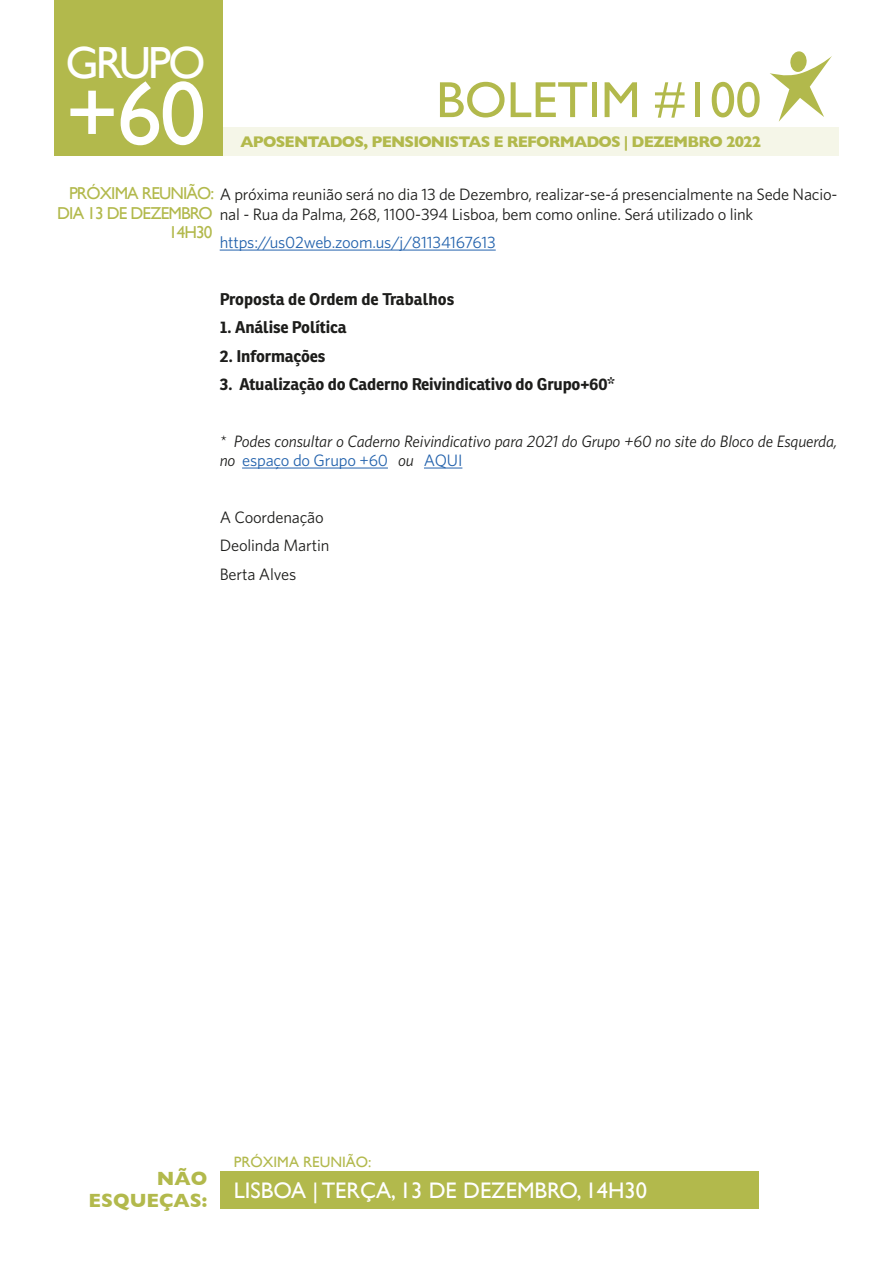
<style>
.page{position:relative;width:893px;height:1263px;background:#fff}
.page>*{position:absolute;margin:0;border:0;box-sizing:border-box;transform-origin:0 0}
.mais_um_intertitulo{font:91.5px "Gill Sans";color:#fff}
.t1{font:51px "Gill Sans";color:#b2b94c}
.mais_um_intertitulo-2{font:45px "Gill Sans";letter-spacing:-.06em;color:#fff}
.mais_um_intertitulo-3{font:22.5px "Gill Sans";color:#fff}
.mais_um_intertitulo-4{font:700 19.5px/22.5px "Gill Sans";color:#b2b94c;text-align:right}
.mais_um_intertitulo-5{font:17.25px "Gill Sans";letter-spacing:-.05em;color:#b2b94c}
.t2{font:16.5px/19.8px "Whitney";letter-spacing:-.01em;color:#1d1d1b}
.t3{font:700 16.5px "Ronnia";letter-spacing:-.01em;color:#1d1d1b}
.t4{font:italic 16.5px/19.8px "Whitney";letter-spacing:-.01em;color:#1d1d1b}
.t5{font:16.5px "Whitney";letter-spacing:-.01em;color:#2463ad}
.t6{font:700 15.75px "Gill Sans";letter-spacing:-.05em;color:#b2b94c}
.mais_um_intertitulo-6{font:15px "Gill Sans";color:#b2b94c}
.s1{font-family:"Gill Sans";font-size:17.25px;color:#b2b94c}
.s2{font-style:normal;color:#2463ad}
</style>
<div class="page">
<div style="left:54px;top:128px;width:785px;height:28px;background:#f5f6e8"></div>
<div style="left:54px;top:0;width:169px;height:155px;background:#b2b94c"></div>
<div style="left:220px;top:1171px;width:538px;height:38px;background:#b2b94c"></div>
<svg style="left:770px;top:51px;width:62px;height:71px"></svg>
<hr style="left:220px;top:250px;width:276px;height:1px;background:#2463ad">
<hr style="left:242px;top:468px;width:146px;height:1px;background:#2463ad">
<hr style="left:424px;top:468px;width:38px;height:1px;background:#2463ad">
<p class="mais_um_intertitulo-2" style="left:65px;top:36px;width:142px">GRUPO</p>
<p class="mais_um_intertitulo" style="left:65px;top:60px;width:142px">+60</p>
<p class="t1" style="left:436px;top:70px;width:327px">BOLETIM #100</p>
<p class="t6" style="left:241px;top:129px;width:522px">APOSENTADOS, PENSIONISTAS E REFORMADOS | DEZEMBRO 2022</p>
<p class="t2" style="left:57px;top:184px;width:782px;text-indent:12px"><span class="s1">PRÓXIMA REUNIÃO:</span> A próxima reunião será no dia 13 de Dezembro, realizar-se-á presencialmente na Sede Nacio-<br><span class="s1">DIA 13 DE DEZEMBRO</span> nal - Rua da Palma, 268, 1100-394 Lisboa, bem como online. Será utilizado o link</p>
<p class="t5" style="left:220px;top:232px;width:278px">https://us02web.zoom.us/j/81134167613</p>
<p class="mais_um_intertitulo-5" style="left:169px;top:222px;width:45px">14H30</p>
<p class="t3" style="left:220px;top:289px;width:236px">Proposta de Ordem de Trabalhos</p>
<p class="t3" style="left:220px;top:317px;width:128px">1. Análise Política</p>
<p class="t3" style="left:220px;top:345px;width:107px">2. Informações</p>
<p class="t3" style="left:220px;top:374px;width:397px">3. Atualização do Caderno Reivindicativo do Grupo+60*</p>
<p class="t4" style="left:220px;top:430px;width:619px">* Podes consultar o Caderno Reivindicativo para 2021 do Grupo +60 no site do Bloco de Esquerda, no <span class="s2">espaço do Grupo +60</span> ou <span class="s2">AQUI</span></p>
<p class="t2" style="left:220px;top:507px;width:106px">A Coordenação</p>
<p class="t2" style="left:220px;top:535px;width:111px">Deolinda Martin</p>
<p class="t2" style="left:220px;top:563px;width:78px">Berta Alves</p>
<p class="mais_um_intertitulo-4" style="left:89px;top:1167px;width:120px">NÃO<br>ESQUEÇAS:</p>
<p class="mais_um_intertitulo-6" style="left:234px;top:1153px;width:139px">PRÓXIMA REUNIÃO:</p>
<p class="mais_um_intertitulo-3" style="left:234px;top:1177px;width:415px">LISBOA | TERÇA, 13 DE DEZEMBRO, 14H30</p>
</div>
